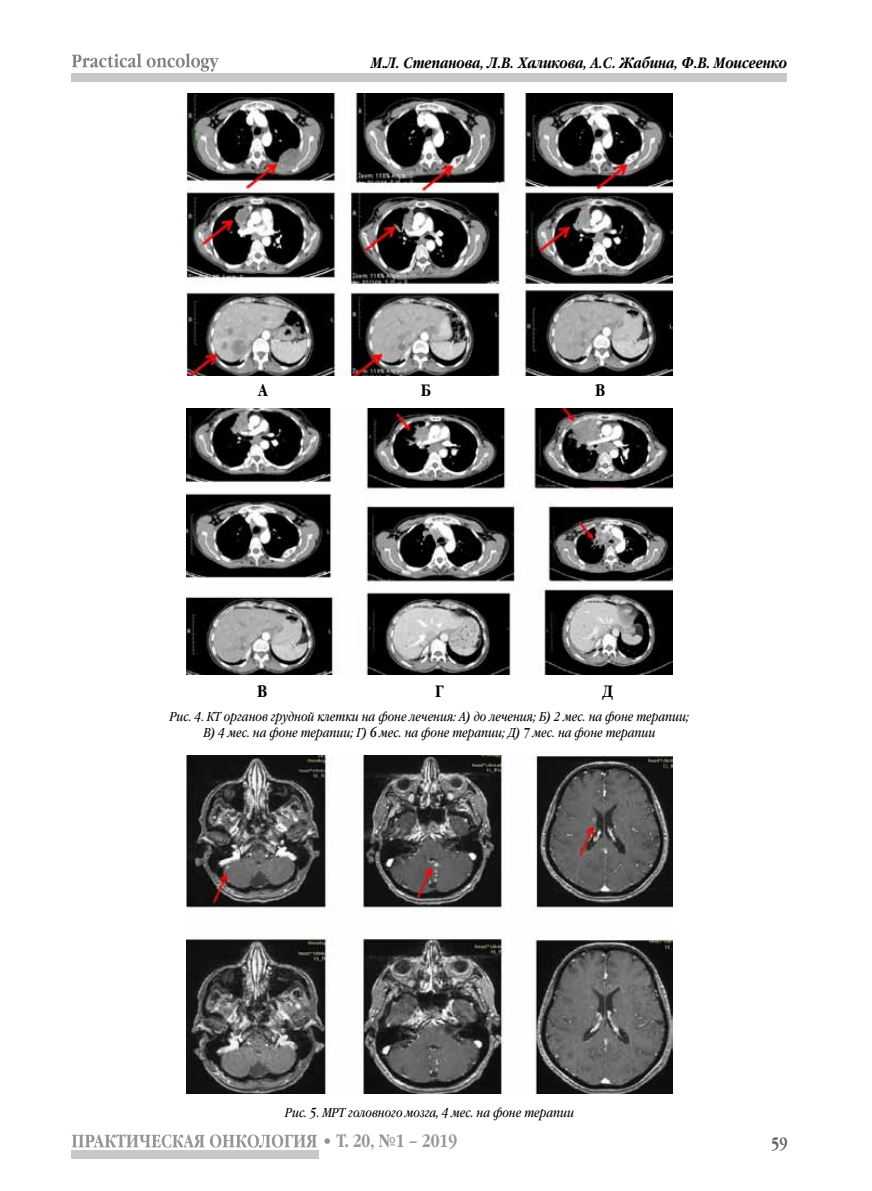
<style>
.page{position:relative;width:872px;height:1191px;background:#fff}
.page>*{position:absolute;margin:0;border:0;box-sizing:border-box;transform-origin:0 0}
.t1{font:700 17.85px "Garamond Narrow C";color:#939598}
.t2{font:700 16.5px "Garamond Narrow C";color:#000}
.t3{font:700 16.5px "Garamond Narrow C";color:#636466}
.t4{font:italic 700 15px "Garamond Narrow C";color:#000}
.t5{font:italic 12.75px/15.3px "Garamond Book Narrow C";color:#000;text-align:center}
</style>
<div class="page">
<div style="left:71px;top:74px;width:716px;height:8px;background:#c7c8ca"></div>
<svg style="left:72px;top:53px;width:147px;height:19px"></svg>
<div style="left:71px;top:1150px;width:247px;height:8px;background:#c7c8ca"></div>
<svg style="left:72px;top:1134px;width:258px;height:13px"></svg>
<img style="left:186px;top:756px;width:486px;height:337px">
<img style="left:186px;top:94px;width:486px;height:282px">
<img style="left:186px;top:408px;width:486px;height:267px">
<p class="t4" style="left:371px;top:54px;width:417px">М.Л. Степанова, Л.В. Халикова, А.С. Жабина, Ф.В. Моисеенко</p>
<p class="t2" style="left:258px;top:381px;width:11px">А</p>
<p class="t2" style="left:257px;top:681px;width:12px">В</p>
<p class="t2" style="left:421px;top:381px;width:12px">Б</p>
<p class="t2" style="left:435px;top:681px;width:10px">Г</p>
<p class="t2" style="left:595px;top:381px;width:12px">В</p>
<p class="t2" style="left:603px;top:681px;width:12px">Д</p>
<p class="t5" style="left:170px;top:710px;width:521px">Рис. 4. КТ органов грудной клетки на фоне лечения: А) до лечения; Б) 2 мес. на фоне терапии;<br>В) 4 мес. на фоне терапии; Г) 6 мес. на фоне терапии; Д) 7 мес. на фоне терапии</p>
<p class="t5" style="left:285px;top:1105px;width:290px">Рис. 5. МРТ головного мозга, 4 мес. на фоне терапии</p>
<h1 class="t1" style="left:336px;top:1131px;width:122px">Т. 20, №1 – 2019</h1>
<p class="t3" style="left:771px;top:1133px;width:18px">59</p>
</div>
